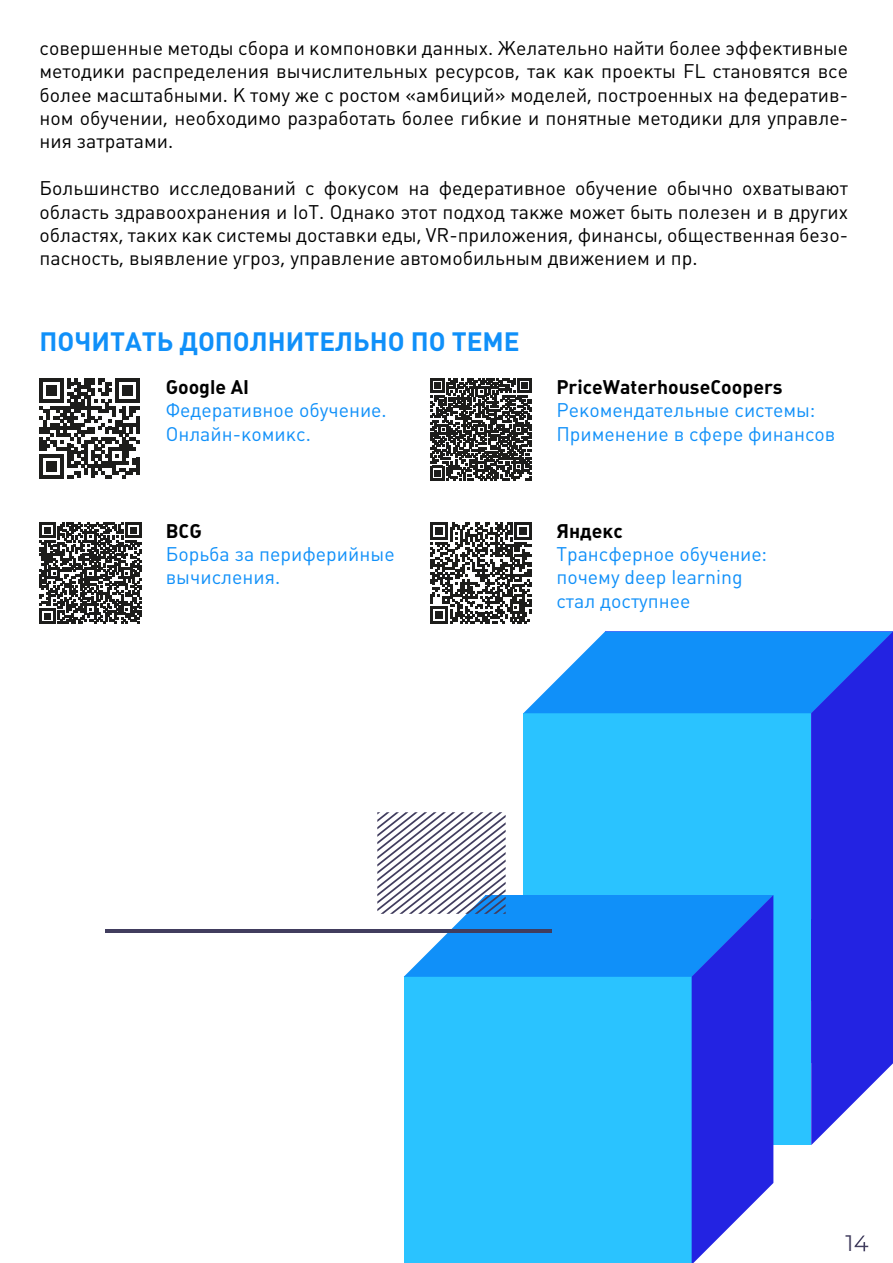
<style>
.page{position:relative;width:893px;height:1263px;background:#fff}
.page>*{position:absolute;margin:0;border:0;box-sizing:border-box;transform-origin:0 0}
.t1{font:700 26.25px "Plumb";color:#1090f9}
.t2{font:22.5px "Montserrat";color:#413d5e}
.t3{font:19.5px/23.4px "Plumb";color:#000;text-align:justify}
.t4{font:19.5px/23.4px "Plumb";color:#1090f9}
.t5{font:700 19.5px "Plumb";color:#000}
</style>
<div class="page">
<hr style="left:105px;top:929px;width:447px;height:3px;background:#413d5e">
<svg style="left:377px;top:631px;width:516px;height:632px"></svg>
<svg style="left:39px;top:378px;width:100px;height:100px"></svg>
<hr style="left:136px;top:458px;width:3px;height:17px;background:#1d1d1b">
<svg style="left:39px;top:522px;width:102px;height:102px"></svg>
<svg style="left:430px;top:378px;width:102px;height:102px"></svg>
<svg style="left:430px;top:522px;width:102px;height:102px"></svg>
<p class="t3" style="left:39px;top:36px;width:810px">совершенные методы сбора и компоновки данных. Желательно найти более эффективные методики распределения вычислительных ресурсов, так как проекты FL становятся все более масштабными. К тому же с ростом «амбиций» моделей, построенных на федератив&shy;ном обучении, необходимо разработать более гибкие и понятные методики для управле&shy;ния затратами.</p>
<p class="t3" style="left:39px;top:177px;width:810px">Большинство исследований с фокусом на федеративное обучение обычно охватывают область здравоохранения и IoT. Однако этот подход также может быть полезен и в других областях, таких как системы доставки еды, VR-приложения, финансы, общественная безо&shy;пасность, выявление угроз, управление автомобильным движением и пр.</p>
<h1 class="t1" style="left:40px;top:327px;width:482px">ПОЧИТАТЬ ДОПОЛНИТЕЛЬНО ПО ТЕМЕ</h1>
<p class="t5" style="left:166px;top:376px;width:85px">Google AI</p>
<p class="t4" style="left:166px;top:399px;width:223px">Федеративное обучение.<br>Онлайн-комикс.</p>
<p class="t5" style="left:166px;top:520px;width:38px">BCG</p>
<p class="t4" style="left:166px;top:542px;width:230px">Борьба за периферийные вычисления.</p>
<p class="t5" style="left:556px;top:376px;width:228px">PriceWaterhouseCoopers</p>
<p class="t4" style="left:556px;top:399px;width:281px">Рекомендательные системы:<br>Применение в сфере финансов</p>
<p class="t5" style="left:556px;top:520px;width:68px">Яндекс</p>
<p class="t4" style="left:556px;top:542px;width:212px">Трансферное обучение: почему deep learning стал доступнее</p>
<p class="t2" style="left:845px;top:1228px;width:10px">1</p>
</div>
